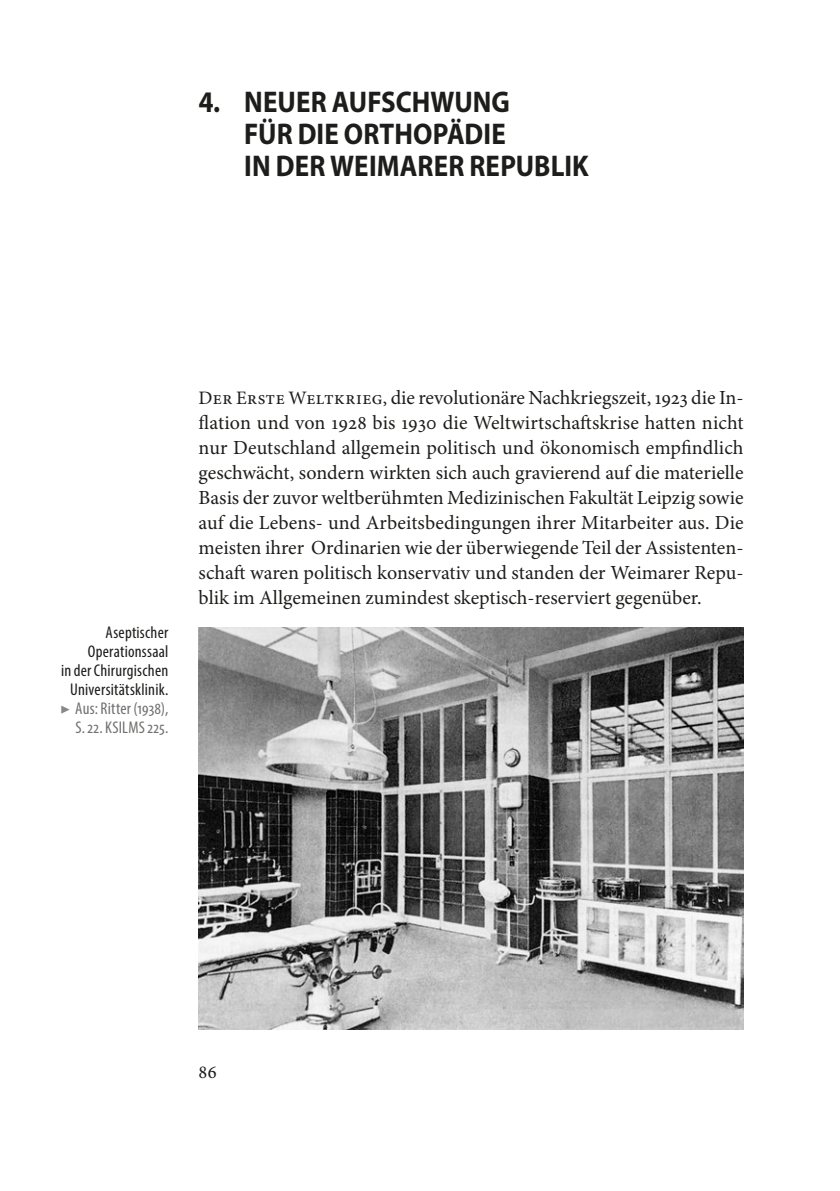
<style>
.page{position:relative;width:840px;height:1191px;background:#fff}
.page>*{position:absolute;margin:0;border:0;box-sizing:border-box;transform-origin:0 0}
.t1{font:700 30px/32px "Myriad Pro";letter-spacing:.005em;color:#1d1d1b;scale:.9 1}
.t2{font:20px/25px "Minion Pro";color:#1d1d1b}
.t3{font:19px "Minion Pro";color:#1d1d1b}
.t4{font:condensed 17px/19px "Myriad Pro";letter-spacing:.015em;color:#1d1d1b;text-align:right}
.s1{font-family:"Minion Pro";font-stretch:normal;color:#878787}
.s2{color:#70706f}
.s3{font-size:19px}
</style>
<div class="page">
<img style="left:198px;top:627px;width:545px;height:402px">
<h1 class="t1" style="left:244px;top:84px;width:384px;text-indent:-45px">4. NEUER AUFSCHWUNG<br>FÜR DIE ORTHOPÄDIE<br>IN DER WEIMARER REPUBLIK</h1>
<p class="t4" style="left:60px;top:622px;width:110px">Aseptischer<br>Operationssaal<br>in der Chirurgischen<br>Universitätsklinik. <span class="s1">▶</span> <span class="s2">Aus: Ritter (1938),<br>S. 22. KSILMS 225.</span></p>
<p class="t2" style="left:198px;top:385px;width:546px"><span class="s3">Der Erste Weltkrieg,</span> die revolutionäre Nachkriegszeit, 1923 die In&shy;flation und von 1928 bis 1930 die Weltwirtschaftskrise hatten nicht nur Deutschland allgemein politisch und ökonomisch empfindlich geschwächt, sondern wirkten sich auch gravierend auf die materielle Basis der zuvor weltberühmten Medizinischen Fakultät Leipzig sowie auf die Lebens- und Arbeitsbedingungen ihrer Mitarbeiter aus. Die meisten ihrer Ordinarien wie der überwiegende Teil der Assistenten&shy;schaft waren politisch konservativ und standen der Weimarer Repu&shy;blik im Allgemeinen zumindest skeptisch-reserviert gegenüber.</p>
<p class="t3" style="left:198px;top:1059px;width:20px">86</p>
</div>
